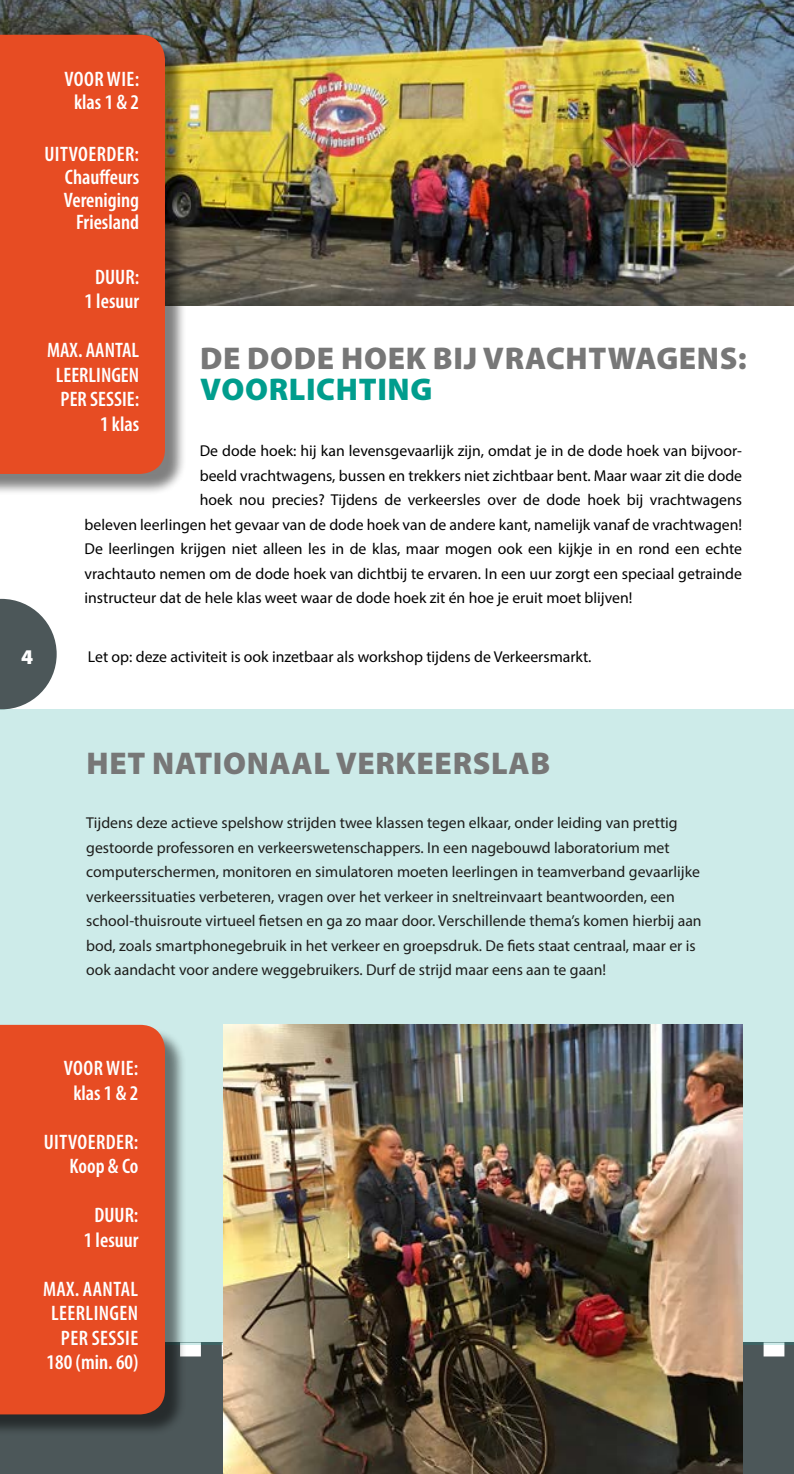
<style>
.page{position:relative;width:794px;height:1474px;background:#fff}
.page>*{position:absolute;margin:0;border:0;box-sizing:border-box;transform-origin:0 0}
.t1{font:900 31.5px "Myriad Pro";letter-spacing:.02em;color:#777}
.t2{font:900 31.5px "Myriad Pro";letter-spacing:.02em;color:#009d8d}
.t3{font:600 condensed 21px/24.5px "Myriad Pro";color:#fff;text-align:right}
.t4{font:600 condensed 21px/24.5px "Myriad Pro";letter-spacing:.02em;color:#fff;text-align:center}
.t5{font:900 21px "Myriad Pro";color:#fff}
.t6{font:15.75px "Myriad Pro";color:#000}
.t7{font:15.75px/24.5px "Myriad Pro";color:#1d1d1b}
</style>
<div class="page">
<div style="left:0;top:1344px;width:794px;height:129px;background:#4c5759"></div>
<svg style="left:0;top:599px;width:57px;height:110px"></svg>
<div style="left:0;top:709px;width:794px;height:635px;background:#cdebe9"></div>
<img style="left:223px;top:1024px;width:519px;height:449px">
<img style="left:0;top:0;width:794px;height:305px">
<div style="left:0;top:37px;width:187px;height:458px;background:#000;opacity:.5"></div>
<div style="left:0;top:35px;width:165px;height:439px;background:#e74c23"></div>
<div style="left:0;top:1027px;width:187px;height:409px;background:#000;opacity:.5"></div>
<div style="left:0;top:1024px;width:165px;height:390px;background:#e74c23"></div>
<h2 class="t4" style="left:64px;top:67px;width:76px;line-height:22.8px">VOOR WIE: klas 1 &amp; 2</h2>
<h2 class="t3" style="left:44px;top:142px;width:96px;line-height:22.8px">UITVOERDER:<br>Chauffeurs<br>Vereniging<br>Friesland</h2>
<h2 class="t3" style="left:84px;top:264px;width:56px;text-align:center">DUUR:<br>1 lesuur</h2>
<h2 class="t3" style="left:47px;top:337px;width:93px">MAX. AANTAL<br>LEERLINGEN<br>PER SESSIE:<br>1 klas</h2>
<h1 class="t1" style="left:200px;top:337px;width:548px">DE DODE HOEK BIJ VRACHTWAGENS:</h1>
<h1 class="t2" style="left:200px;top:368px;width:234px">VOORLICHTING</h1>
<p class="t6" style="left:200px;top:441px;width:544px">De dode hoek: hij kan levensgevaarlijk zijn, omdat je in de dode hoek van bijvoor-</p>
<p class="t6" style="left:200px;top:465px;width:544px">beeld vrachtwagens, bussen en trekkers niet zichtbaar bent. Maar waar zit die dode</p>
<p class="t6" style="left:200px;top:490px;width:544px">hoek nou precies? Tijdens de verkeersles over de dode hoek bij vrachtwagens</p>
<p class="t6" style="left:85px;top:514px;width:659px">beleven leerlingen het gevaar van de dode hoek van de andere kant, namelijk vanaf de vrachtwagen!</p>
<p class="t6" style="left:85px;top:539px;width:659px">De leerlingen krijgen niet alleen les in de klas, maar mogen ook een kijkje in en rond een echte</p>
<p class="t6" style="left:85px;top:563px;width:659px">vrachtauto nemen om de dode hoek van dichtbij te ervaren. In een uur zorgt een speciaal getrainde</p>
<p class="t6" style="left:85px;top:588px;width:549px">instructeur dat de hele klas weet waar de dode hoek zit én hoe je eruit moet blijven!</p>
<h2 class="t5" style="left:21px;top:642px;width:14px">4</h2>
<p class="t6" style="left:88px;top:647px;width:505px">Let op: deze activiteit is ook inzetbaar als workshop tijdens de Verkeersmarkt.</p>
<h1 class="t1" style="left:87px;top:742px;width:465px">HET NATIONAAL VERKEERSLAB</h1>
<p class="t7" style="left:86px;top:810px;width:617px">Tijdens deze actieve spelshow strijden twee klassen tegen elkaar, onder leiding van prettig gestoorde professoren en verkeerswetenschappers. In een nagebouwd laboratorium met computerschermen, monitoren en simulatoren moeten leerlingen in teamverband gevaarlijke verkeerssituaties verbeteren, vragen over het verkeer in sneltreinvaart beantwoorden, een school-thuisroute virtueel fietsen en ga zo maar door. Verschillende thema’s komen hierbij aan bod, zoals smartphonegebruik in het verkeer en groepsdruk. De fiets staat centraal, maar er is ook aandacht voor andere weggebruikers. Durf de strijd maar eens aan te gaan!</p>
<h2 class="t4" style="left:64px;top:1055px;width:76px">VOOR WIE: klas 1 &amp; 2</h2>
<h2 class="t4" style="left:44px;top:1128px;width:96px;text-align:right">UITVOERDER:<br>Koop &amp; Co</h2>
<h2 class="t3" style="left:84px;top:1202px;width:56px;text-align:center">DUUR:<br>1 lesuur</h2>
<h2 class="t4" style="left:43px;top:1275px;width:97px;text-align:right">MAX. AANTAL<br>LEERLINGEN<br>PER SESSIE<br>180 (min. 60)</h2>
</div>
